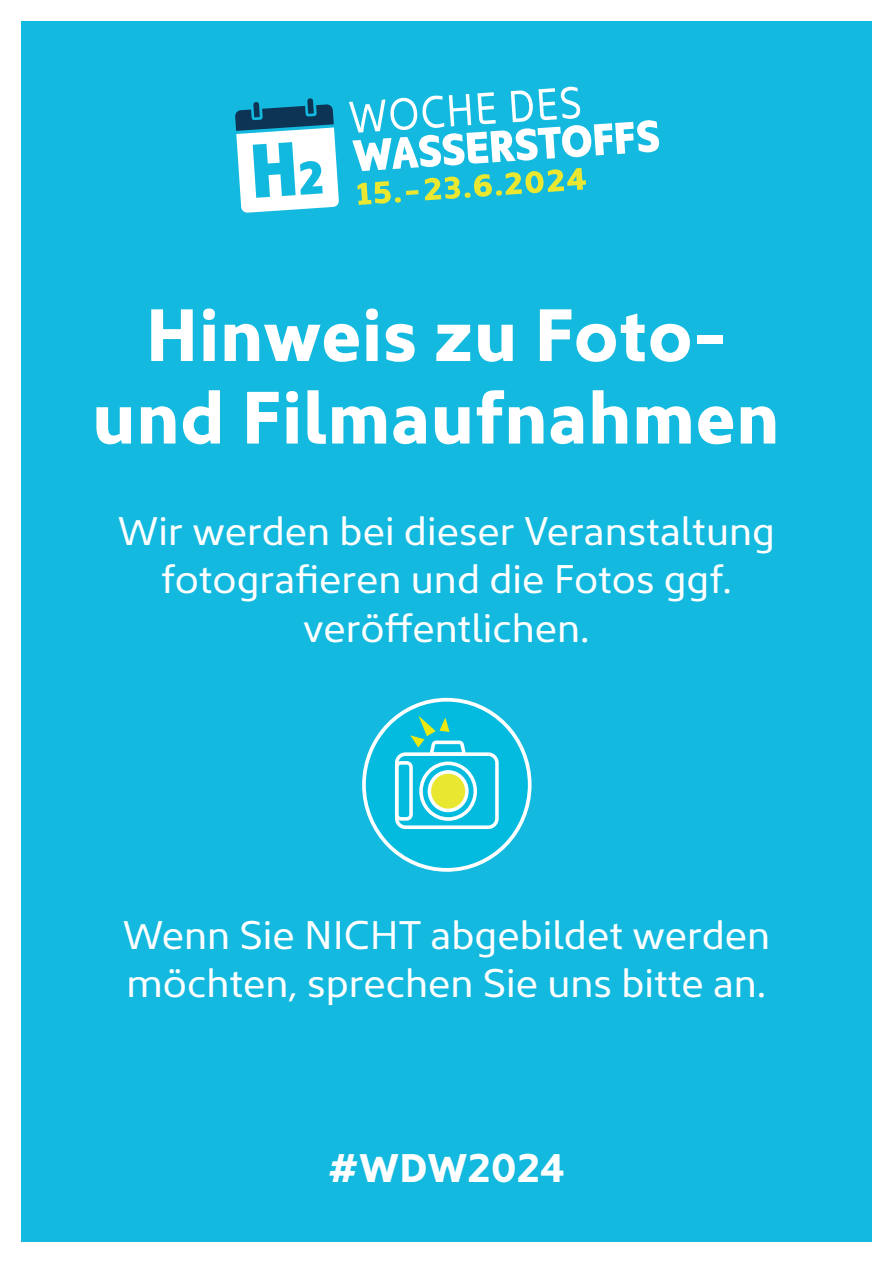
<style>
.page{position:relative;width:893px;height:1263px;background:#fff}
.page>*{position:absolute;margin:0;border:0;box-sizing:border-box;transform-origin:0 0}
.t1{font:700 75px/82.5px "Kyrial Sans Pro";color:#fff;text-align:center}
.t2{font:40.5px/48.6px "Kyrial Sans Pro";color:#fff;text-align:center}
.t3{font:700 40.5px "Kyrial Sans Pro";color:#fff}
</style>
<div class="page">
<div style="left:21px;top:21px;width:851px;height:1221px;background:#13b9de"></div>
<svg style="left:362px;top:698px;width:169px;height:174px"></svg>
<svg style="left:235px;top:98px;width:104px;height:115px"></svg>
<svg style="left:349px;top:86px;width:310px;height:119px"></svg>
<h1 class="t1" style="left:92px;top:289px;width:689px">Hinweis zu Foto&shy;und Filmaufnahmen</h1>
<p class="t2" style="left:118px;top:504px;width:658px">Wir werden bei dieser Veranstaltung fotografieren und die Fotos ggf. veröffentlichen.</p>
<p class="t2" style="left:123px;top:908px;width:649px;text-align:left">Wenn Sie NICHT abgebildet werden möchten, sprechen Sie uns bitte an.</p>
<p class="t3" style="left:328px;top:1139px;width:239px">#WDW2024</p>
</div>
